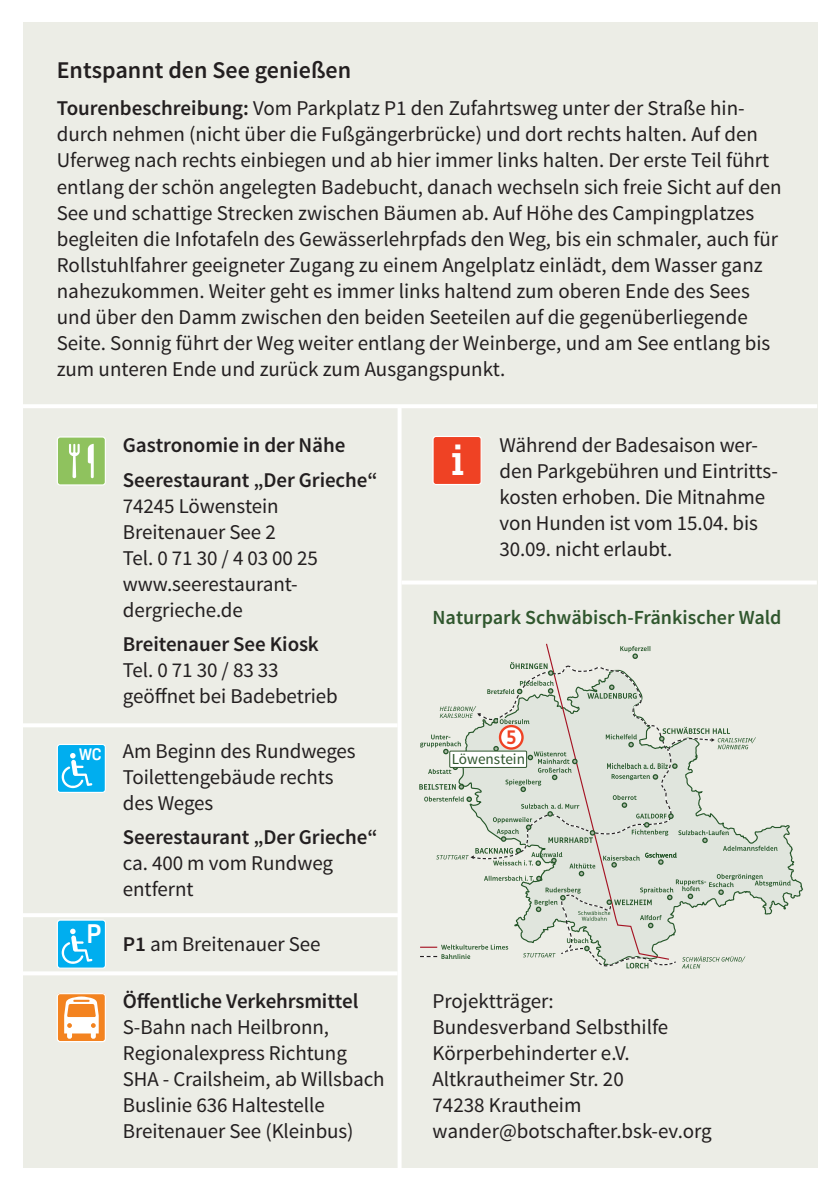
<style>
.page{position:relative;width:840px;height:1191px;background:#fff}
.page>*{position:absolute;margin:0;border:0;box-sizing:border-box;transform-origin:0 0}
.t1{font:42.8px "Museo Slab 700";color:#fff;scale:.91 1}
.t2{font:700 26.2px "Oscine";color:#fff}
.t3{font:600 24px "Source Sans Pro";color:#231f20}
.t4{font:21px/26px "Source Sans Pro";color:#231f20}
.t5{font:600 21px/34.6px "Source Sans Pro";letter-spacing:-.005em;color:#231f20}
.t6{font:600 20px "Source Sans Pro";color:#30572e}
.t7{font:700 20px "Respublika FY";color:#ef4224}
.t8{font:700 16.2px "Oscine";color:#fff}
.t9{font:15.2px "Source Sans Pro";color:#30572e}
.s1{font-weight:600}
</style>
<div class="page">
<div style="left:23px;top:23px;width:793px;height:1145px;background:#ecede6"></div>
<svg style="left:397px;top:408px;width:4px;height:760px;fill:#fff"></svg>
<svg style="left:57px;top:436px;width:49px;height:49px;background:#a6ce80"></svg>
<svg style="left:57px;top:744px;width:49px;height:49px;background:#32bdf1"></svg>
<svg style="left:57px;top:919px;width:49px;height:49px;background:#31bdf1"></svg>
<svg style="left:432px;top:436px;width:49px;height:49px;background:#f05136"></svg>
<hr style="left:23px;top:404px;width:793px;height:4px;background:#fff">
<hr style="left:23px;top:723px;width:374px;height:4px;background:#fff">
<hr style="left:21px;top:913px;width:379px;height:4px;background:#fff">
<hr style="left:23px;top:971px;width:374px;height:4px;background:#fff">
<svg style="left:419px;top:646px;width:371px;height:323px"></svg>
<svg style="left:401px;top:580px;width:415px;height:4px;fill:#fff"></svg>
<svg style="left:57px;top:993px;width:49px;height:49px;background:#f7b77f"></svg>
<p class="t3" style="left:57px;top:55px;width:296px">Entspannt den See genießen</p>
<p class="t4" style="left:57px;top:96px;width:726px"><span class="s1">Tourenbeschreibung:</span> Vom Parkplatz P1 den Zufahrtsweg unter der Straße hin&shy;durch nehmen (nicht über die Fußgängerbrücke) und dort rechts halten. Auf den Uferweg nach rechts einbiegen und ab hier immer links halten. Der erste Teil führt entlang der schön angelegten Badebucht, danach wechseln sich freie Sicht auf den See und schattige Strecken zwischen Bäumen ab. Auf Höhe des Campingplatzes begleiten die Infotafeln des Gewässerlehrpfads den Weg, bis ein schmaler, auch für Rollstuhlfahrer geeigneter Zugang zu einem Angelplatz einlädt, dem Wasser ganz nahezukommen. Weiter geht es immer links haltend zum oberen Ende des Sees und über den Damm zwischen den beiden Seeteilen auf die gegenüberliegende Seite. Sonnig führt der Weg weiter entlang der Weinberge, und am See entlang bis zum unteren Ende und zurück zum Ausgangspunkt.</p>
<p class="t8" style="left:79px;top:745px;width:24px">WC</p>
<p class="t2" style="left:87px;top:919px;width:16px">P</p>
<p class="t5" style="left:123px;top:428px;width:256px">Gastronomie in der Nähe<br>Seerestaurant „Der Grieche“</p>
<p class="t4" style="left:123px;top:493px;width:196px">74245 Löwenstein<br>Breitenauer See 2<br>Tel. 0 71 30 / 4 03 00 25 www.seerestaurant&shy;dergrieche.de</p>
<p class="t5" style="left:123px;top:627px;width:197px">Breitenauer See Kiosk</p>
<p class="t4" style="left:123px;top:658px;width:216px">Tel. 0 71 30 / 83 33 geöffnet bei Badebetrieb</p>
<p class="t4" style="left:123px;top:738px;width:234px">Am Beginn des Rundweges<br>Toilettengebäude rechts des Weges</p>
<p class="t5" style="left:123px;top:820px;width:256px">Seerestaurant „Der Grieche“</p>
<p class="t4" style="left:123px;top:850px;width:211px">ca. 400 m vom Rundweg entfernt</p>
<p class="t4" style="left:123px;top:931px;width:199px"><span class="s1">P1</span> am Breitenauer See</p>
<p class="t5" style="left:123px;top:984px;width:237px">Öffentliche Verkehrsmittel</p>
<p class="t4" style="left:123px;top:1014px;width:263px">S-Bahn nach Heilbronn,<br>Regionalexpress Richtung<br>SHA - Crailsheim, ab Willsbach<br>Buslinie 636 Haltestelle<br>Breitenauer See (Kleinbus)</p>
<h1 class="t1" style="left:450px;top:435px;width:17px">i</h1>
<p class="t4" style="left:499px;top:432px;width:280px">Während der Badesaison wer&shy;den Parkgebühren und Eintritts&shy;kosten erhoben. Die Mitnahme von Hunden ist vom 15.04. bis<br>30.09. nicht erlaubt.</p>
<p class="t6" style="left:432px;top:604px;width:350px">Naturpark Schwäbisch-Fränkischer Wald</p>
<p class="t7" style="left:506px;top:725px;width:11px">5</p>
<p class="t9" style="left:451px;top:750px;width:75px">Löwenstein</p>
<p class="t4" style="left:432px;top:988px;width:281px">Projektträger:<br>Bundesverband Selbsthilfe<br>Körperbehinderter e.V.<br>Altkrautheimer Str. 20<br>74238 Krautheim wander@botschafter.bsk-ev.org</p>
</div>
